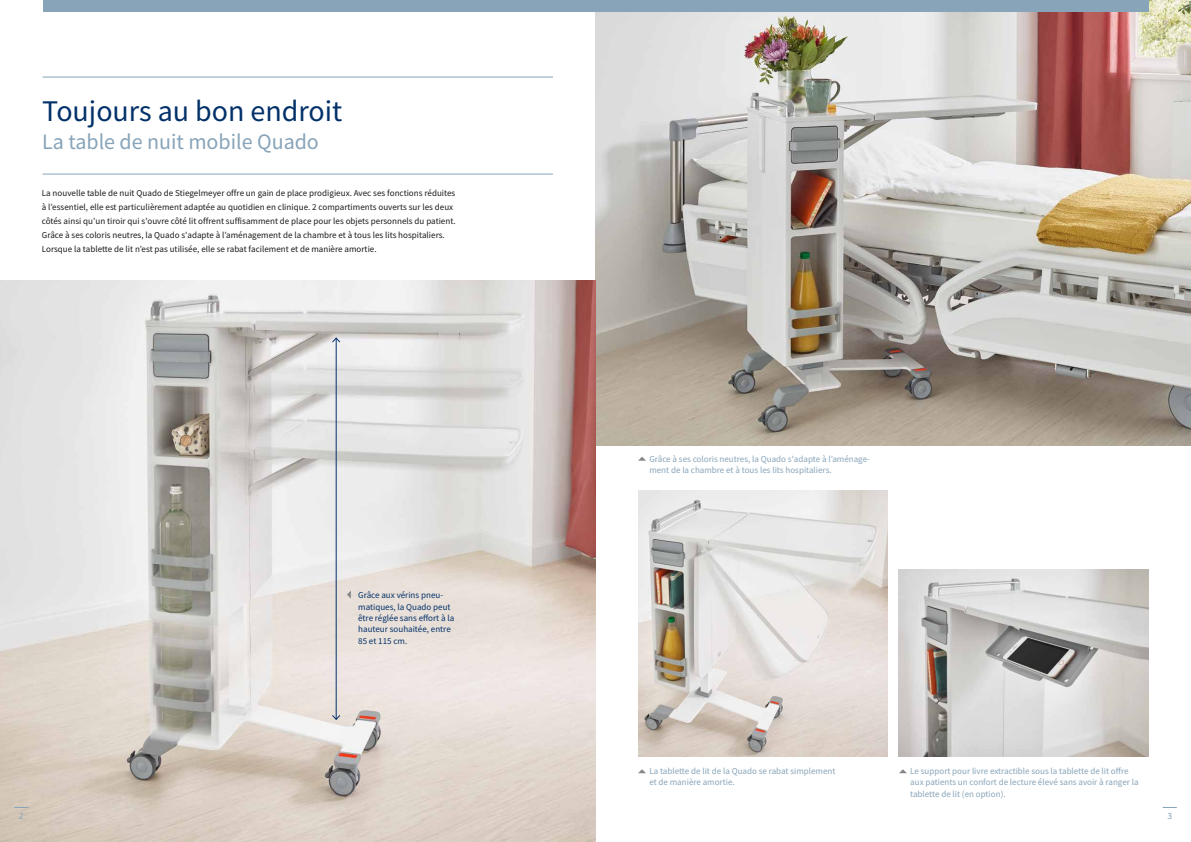
<style>
.page{position:relative;width:1191px;height:842px;background:#fff}
.page>*{position:absolute;margin:0;border:0;box-sizing:border-box;transform-origin:0 0}
.t1{font:30px "Source Sans Pro";color:#023069}
.t2{font:22px "Source Sans Pro";color:#87a4b9}
.t3{font:9.5px "Source Sans Pro";color:#87a4b9}
.t4{font:9px/14px "Source Sans Pro";letter-spacing:.005em;color:#1a1a18}
.t5{font:9px/11.3px "Source Sans Pro";color:#87a4b9}
.t6{font:9px/11.3px "Source Sans Pro";color:#023069}
</style>
<div class="page">
<svg style="left:1162px;top:807px;width:14px;height:1px"></svg>
<img style="left:595px;top:0;width:596px;height:445px">
<div style="left:43px;top:0;width:1105px;height:11px;background:#87a4b9"></div>
<hr style="left:43px;top:77px;width:510px;height:1px;background:#87a4b9">
<hr style="left:43px;top:174px;width:510px;height:1px;background:#87a4b9">
<img style="left:0;top:281px;width:595px;height:561px">
<img style="left:638px;top:490px;width:249px;height:267px">
<img style="left:899px;top:570px;width:249px;height:187px">
<hr style="left:336px;top:338px;width:1px;height:381px;background:#023069">
<svg style="left:331px;top:337px;width:10px;height:6px"></svg>
<svg style="left:331px;top:714px;width:10px;height:7px"></svg>
<svg style="left:638px;top:769px;width:8px;height:4px"></svg>
<svg style="left:899px;top:769px;width:8px;height:4px"></svg>
<svg style="left:638px;top:457px;width:8px;height:4px"></svg>
<svg style="left:347px;top:591px;width:4px;height:8px"></svg>
<svg style="left:14px;top:807px;width:14px;height:1px"></svg>
<h1 class="t1" style="left:42px;top:92px;width:302px">Toujours au bon endroit</h1>
<h2 class="t2" style="left:42px;top:127px;width:278px">La table de nuit mobile Quado</h2>
<p class="t4" style="left:42px;top:186px;width:415px">La nouvelle table de nuit Quado de Stiegelmeyer offre un gain de place prodigieux. Avec ses fonctions réduites à l’essentiel, elle est particulièrement adaptée au quotidien en clinique. 2 compartiments ouverts sur les deux côtés ainsi qu’un tiroir qui s'ouvre côté lit offrent suffisamment de place pour les objets personnels du patient.<br>Grâce à ses coloris neutres, la Quado s'adapte à l’aménagement de la chambre et à tous les lits hospitaliers.<br>Lorsque la tablette de lit n’est pas utilisée, elle se rabat facilement et de manière amortie.</p>
<p class="t3" style="left:19px;top:810px;width:6px">2</p>
<p class="t6" style="left:358px;top:589px;width:98px">Grâce aux vérins pneu&shy;matiques, la Quado peut être réglée sans effort à la hauteur souhaitée, entre<br>85 et 115 cm.</p>
<p class="t5" style="left:649px;top:453px;width:222px">Grâce à ses coloris neutres, la Quado s'adapte à l’aménage&shy;ment de la chambre et à tous les lits hospitaliers.</p>
<p class="t5" style="left:649px;top:765px;width:188px">La tablette de lit de la Quado se rabat simplement et de manière amortie.</p>
<p class="t5" style="left:910px;top:765px;width:230px">Le support pour livre extractible sous la tablette de lit offre aux patients un confort de lecture élevé sans avoir à ranger la tablette de lit (en option).</p>
<p class="t3" style="left:1167px;top:810px;width:6px">3</p>
</div>
